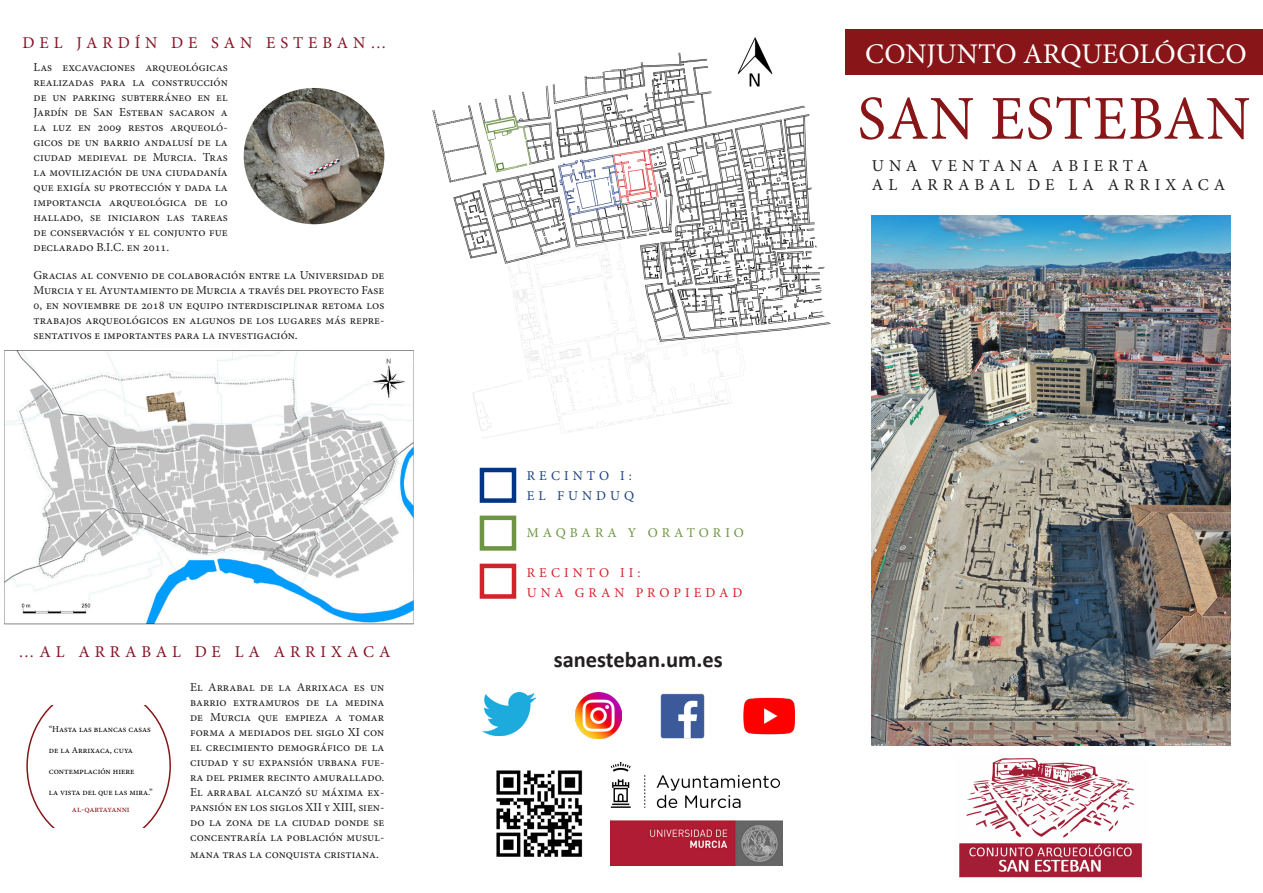
<style>
.page{position:relative;width:1263px;height:893px;background:#fff}
.page>*{position:absolute;margin:0;border:0;box-sizing:border-box;transform-origin:0 0}
.t1{font:62.4px "Minion Pro";letter-spacing:.02em;color:#881518;scale:.96 1}
.t2{font:28.5px "Minion Pro";color:#fff}
.t3{font:700 22.5px "Calibri";color:#231f20}
.t4{font:16.65px "Minion Pro";letter-spacing:.3em;color:#231f20}
.t5{font:16.5px "Minion Pro";letter-spacing:.3em;color:#861326}
.t6{font:13.5px "Minion Pro";letter-spacing:.3em;color:#d2222a}
.t7{font:13.5px "Minion Pro";letter-spacing:.3em;color:#1b427f}
.t8{font:13.5px "Minion Pro";letter-spacing:.29em;color:#6e9544}
.t9{font:12.3px/15px "Minion Pro";color:#231f20;text-align:justify}
.t10{font:9px "Minion Pro";color:#000001}
.t11{font:9px "Minion Pro";letter-spacing:-.015em;color:#88171a}
</style>
<div class="page">
<img style="left:872px;top:215px;width:358px;height:531px">
<img style="left:959px;top:758px;width:183px;height:120px">
<div style="left:845px;top:30px;width:418px;height:45px;background:#881518"></div>
<img style="left:433px;top:53px;width:397px;height:385px">
<img style="left:483px;top:693px;width:52px;height:43px">
<img style="left:575px;top:693px;width:46px;height:45px">
<img style="left:660px;top:693px;width:45px;height:45px">
<img style="left:743px;top:697px;width:52px;height:38px">
<img style="left:610px;top:820px;width:172px;height:46px">
<img style="left:611px;top:762px;width:169px;height:46px">
<img style="left:496px;top:770px;width:87px;height:87px">
<img style="left:4px;top:350px;width:410px;height:274px">
<img style="left:244px;top:88px;width:140px;height:136px">
<div style="left:480px;top:468px;width:36px;height:35px;border:4px solid #003484"></div>
<div style="left:480px;top:516px;width:36px;height:35px;border:4px solid #6e9544"></div>
<div style="left:480px;top:564px;width:36px;height:35px;border:4px solid #d2222a"></div>
<img style="left:735px;top:37px;width:39px;height:51px">
<p class="t5" style="left:23px;top:32px;width:365px">DEL JARDÍN DE SAN ESTEBAN…</p>
<p class="t9" style="left:34px;top:59px;width:196px">Las excavaciones arqueológicas realizadas para la construcción de un parking subterráneo en el Jardín de San Esteban sacaron a la luz en 2009 restos arqueoló&shy;gicos de un barrio andalusí de la ciudad medieval de Murcia. Tras la movilización de una ciudadanía que exigía su protección y dada la importancia arqueológica de lo hallado, se iniciaron las tareas de conservación y el conjunto fue declarado B.I.C. en 2011.</p>
<p class="t9" style="left:34px;top:268px;width:352px">Gracias al convenio de colaboración entre la Universidad de Murcia y el Ayuntamiento de Murcia a través del proyecto Fase 0, en noviembre de 2018 un equipo interdisciplinar retoma los trabajos arqueológicos en algunos de los lugares más repre&shy;sentativos e importantes para la investigación.</p>
<p class="t5" style="left:19px;top:640px;width:373px">…AL ARRABAL DE LA ARRIXACA</p>
<p class="t10" style="left:49px;top:723px;width:103px">“Hasta las blancas casas</p>
<p class="t10" style="left:49px;top:744px;width:86px">de la Arrixaca, cuya</p>
<p class="t10" style="left:49px;top:765px;width:87px">contemplación hiere</p>
<p class="t10" style="left:49px;top:786px;width:105px">la vista del que las mira.”</p>
<p class="t11" style="left:72px;top:803px;width:59px">al-qartayanni</p>
<p class="t9" style="left:190px;top:680px;width:196px">El Arrabal de la Arrixaca es un barrio extramuros de la medina de Murcia que empieza a tomar forma a mediados del siglo XI con el crecimiento demográfico de la ciudad y su expansión urbana fue&shy;ra del primer recinto amurallado.<br>El arrabal alcanzó su máxima ex&shy;pansión en los siglos XII y XIII, sien&shy;do la zona de la ciudad donde se concentraría la población musul-</p>
<p class="t9" style="left:190px;top:846px;width:190px">mana tras la conquista cristiana.</p>
<p class="t7" style="left:527px;top:467px;width:107px">RECINTO I:</p>
<p class="t7" style="left:527px;top:486px;width:109px">EL FUNDUQ</p>
<p class="t8" style="left:527px;top:524px;width:219px">MAQBARA Y ORATORIO</p>
<p class="t6" style="left:527px;top:564px;width:115px">RECINTO II:</p>
<p class="t6" style="left:527px;top:583px;width:217px">UNA GRAN PROPIEDAD</p>
<p class="t3" style="left:554px;top:643px;width:171px">sanesteban.um.es</p>
<p class="t2" style="left:865px;top:35px;width:383px">CONJUNTO ARQUEOLÓGICO</p>
<p class="t1" style="left:857px;top:77px;width:411px">SAN ESTEBAN</p>
<p class="t4" style="left:872px;top:155px;width:278px">UNA VENTANA ABIERTA</p>
<p class="t4" style="left:872px;top:174px;width:355px">AL ARRABAL DE LA ARRIXACA</p>
</div>
